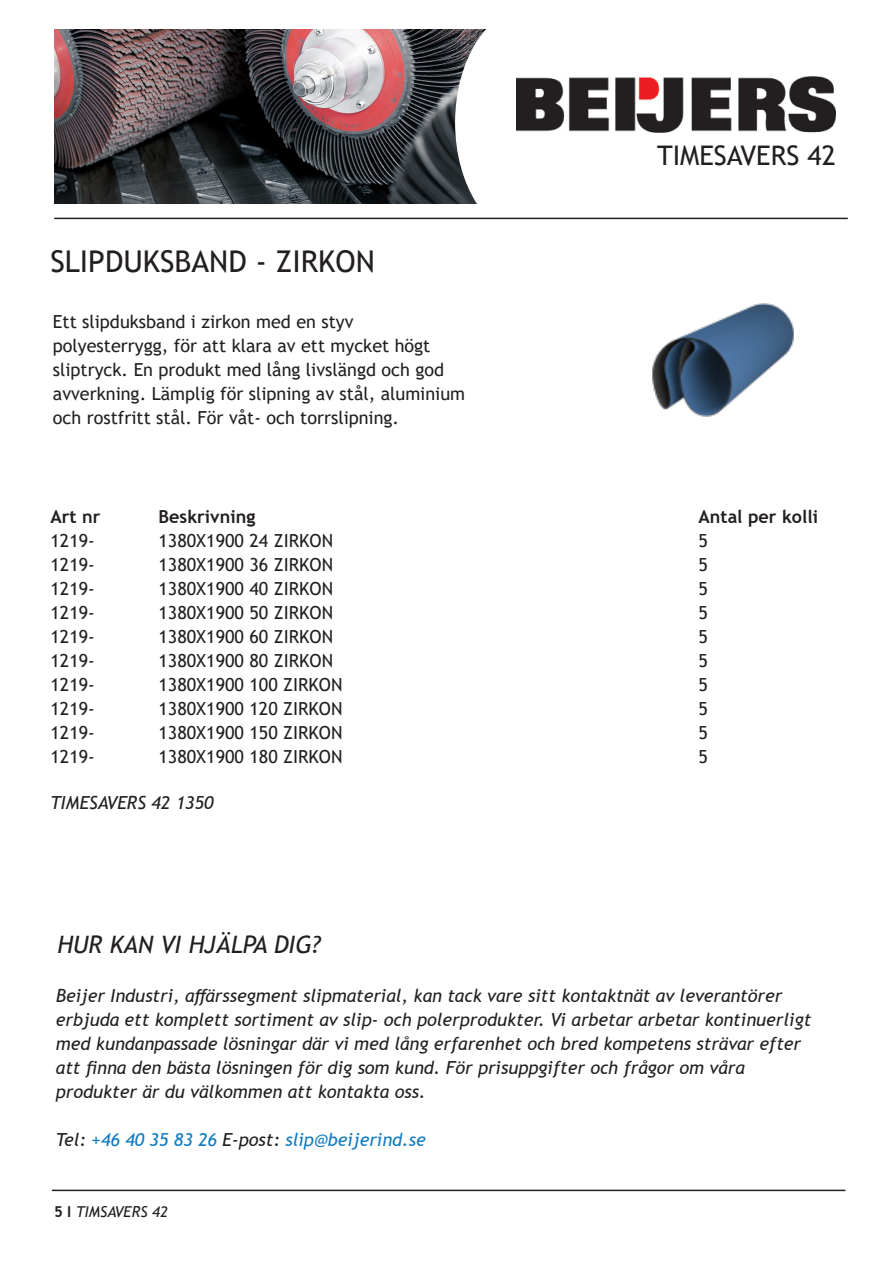
<style>
.page{position:relative;width:893px;height:1263px;background:#fff}
.page>*{position:absolute;margin:0;border:0;box-sizing:border-box;transform-origin:0 0}
.t1{font:30px "Trebuchet MS";color:#231f20}
.t2{font:27px "Trebuchet MS";color:#231f20}
.t3{font:italic 24px "Trebuchet MS";color:#231f20}
.t4{font:18px/24px "Trebuchet MS";color:#231f20}
.t5{font:italic 18px/24px "Trebuchet MS";color:#231f20}
.t6{font:italic 18px "Trebuchet MS";color:#107bc1}
.t7{font:700 18px "Trebuchet MS";color:#231f20}
.t8{font:italic 15px "Trebuchet MS";color:#231f20}
.s1{color:#231f20}
.s2{font-weight:700;font-style:normal}
</style>
<div class="page">
<hr style="left:52px;top:1189px;width:793px;height:2px;background:#231f20">
<img style="left:54px;top:30px;width:431px;height:174px">
<div style="left:456px;top:7px;width:151px;height:231px;background:#fff;border-radius:50%"></div>
<img style="left:517px;top:76px;width:319px;height:57px">
<hr style="left:54px;top:218px;width:794px;height:1px;background:#231f20">
<img style="left:652px;top:303px;width:142px;height:114px">
<p class="t1" style="left:50px;top:242px;width:326px">SLIPDUKSBAND - ZIRKON</p>
<p class="t4" style="left:53px;top:309px;width:414px">Ett slipduksband i zirkon med en styv polyesterrygg, för att klara av ett mycket högt sliptryck. En produkt med lång livslängd och god avverkning. Lämplig för slipning av stål, aluminium och rostfritt stål. För våt- och torrslipning.</p>
<p class="t2" style="left:657px;top:138px;width:180px">TIMESAVERS 42</p>
<p class="t7" style="left:51px;top:505px;width:51px">Art nr</p>
<p class="t7" style="left:159px;top:505px;width:98px">Beskrivning</p>
<p class="t7" style="left:699px;top:505px;width:121px">Antal per kolli</p>
<p class="t4" style="left:51px;top:529px;width:46px">1219-</p>
<p class="t4" style="left:159px;top:529px;width:176px">1380X1900 24 ZIRKON</p>
<p class="t4" style="left:699px;top:529px;width:11px">5</p>
<p class="t4" style="left:51px;top:553px;width:46px">1219-</p>
<p class="t4" style="left:159px;top:553px;width:176px">1380X1900 36 ZIRKON</p>
<p class="t4" style="left:699px;top:553px;width:11px">5</p>
<p class="t4" style="left:51px;top:577px;width:46px">1219-</p>
<p class="t4" style="left:159px;top:577px;width:176px">1380X1900 40 ZIRKON</p>
<p class="t4" style="left:699px;top:577px;width:11px">5</p>
<p class="t4" style="left:51px;top:601px;width:46px">1219-</p>
<p class="t4" style="left:159px;top:601px;width:176px">1380X1900 50 ZIRKON</p>
<p class="t4" style="left:699px;top:601px;width:11px">5</p>
<p class="t4" style="left:51px;top:625px;width:46px">1219-</p>
<p class="t4" style="left:159px;top:625px;width:176px">1380X1900 60 ZIRKON</p>
<p class="t4" style="left:699px;top:625px;width:11px">5</p>
<p class="t4" style="left:51px;top:649px;width:46px">1219-</p>
<p class="t4" style="left:159px;top:649px;width:176px">1380X1900 80 ZIRKON</p>
<p class="t4" style="left:699px;top:649px;width:11px">5</p>
<p class="t4" style="left:51px;top:673px;width:46px">1219-</p>
<p class="t4" style="left:159px;top:673px;width:186px">1380X1900 100 ZIRKON</p>
<p class="t4" style="left:699px;top:673px;width:11px">5</p>
<p class="t4" style="left:51px;top:697px;width:46px">1219-</p>
<p class="t4" style="left:159px;top:697px;width:186px">1380X1900 120 ZIRKON</p>
<p class="t4" style="left:699px;top:697px;width:11px">5</p>
<p class="t4" style="left:51px;top:721px;width:46px">1219-</p>
<p class="t4" style="left:159px;top:721px;width:186px">1380X1900 150 ZIRKON</p>
<p class="t4" style="left:699px;top:721px;width:11px">5</p>
<p class="t4" style="left:51px;top:745px;width:46px">1219-</p>
<p class="t4" style="left:159px;top:745px;width:186px">1380X1900 180 ZIRKON</p>
<p class="t4" style="left:699px;top:745px;width:11px">5</p>
<p class="t5" style="left:51px;top:790px;width:165px">TIMESAVERS 42 1350</p>
<p class="t3" style="left:57px;top:930px;width:265px">HUR KAN VI HJÄLPA DIG?</p>
<p class="t5" style="left:56px;top:984px;width:757px">Beijer Industri, affärssegment slipmaterial, kan tack vare sitt kontaktnät av leverantörer erbjuda ett komplett sortiment av slip- och polerprodukter. Vi arbetar arbetar kontinuerligt med kundanpassade lösningar där vi med lång erfarenhet och bred kompetens strävar efter att finna den bästa lösningen för dig som kund. För prisuppgifter och frågor om våra produkter är du välkommen att kontakta oss.</p>
<p class="t6" style="left:56px;top:1129px;width:371px"><span class="s1">Tel:</span> +46 40 35 83 26 <span class="s1">E-post:</span> slip@beijerind.se</p>
<p class="t8" style="left:54px;top:1202px;width:115px"><span class="s2">5 I</span> TIMSAVERS 42</p>
</div>
